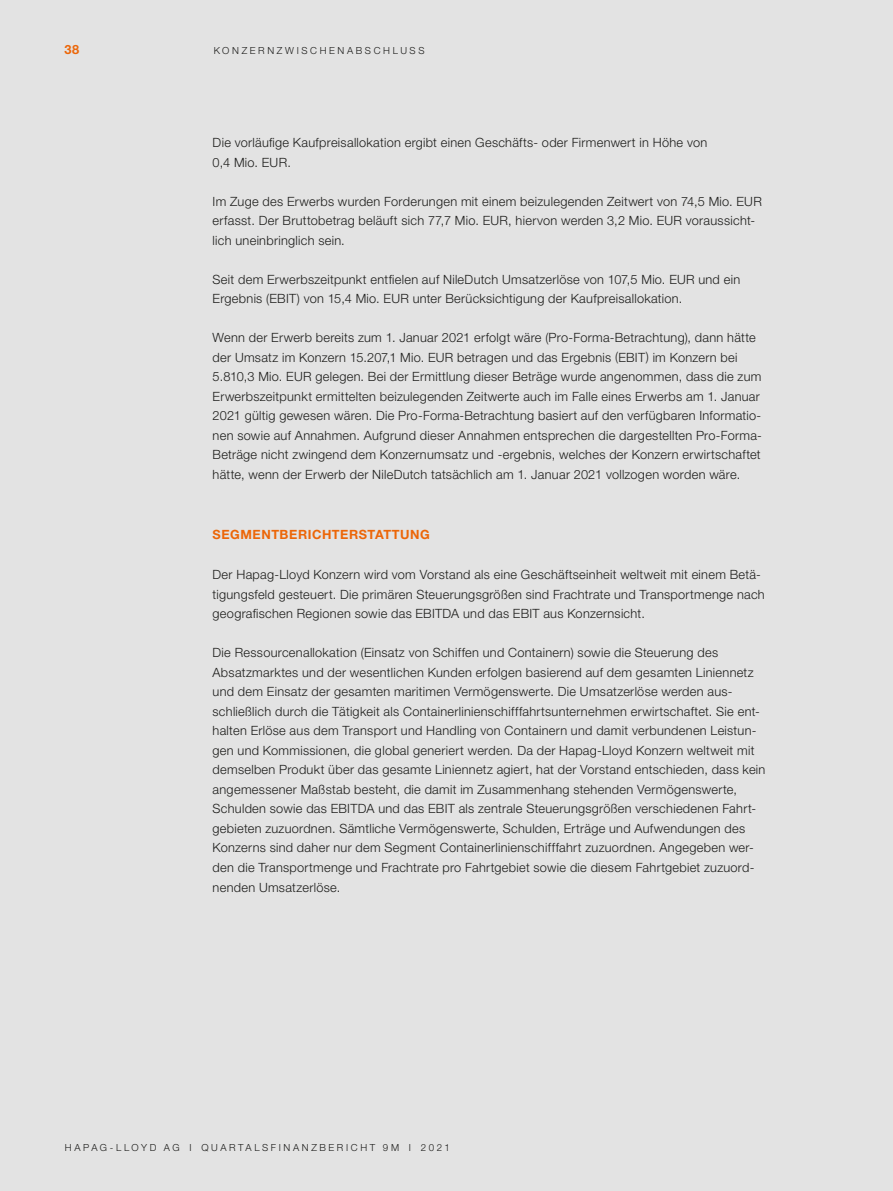
<style>
.page{position:relative;width:893px;height:1191px;background:#e3e3e3}
.page>*{position:absolute;margin:0;border:0;box-sizing:border-box;transform-origin:0 0}
.t1{font:300 12.75px/19.5px "Helvetica Neue LT Pro";letter-spacing:.025em;color:#1d1d1b}
.t2{font:700 12.75px "Helvetica Neue LT Pro";letter-spacing:.04em;color:#ec6608}
.t3{font:300 9.75px "Helvetica Neue LT Pro";letter-spacing:.27em;color:#1d1d1b}
</style>
<div class="page">
<p class="t2" style="left:65px;top:41px;width:16px">38</p>
<p class="t3" style="left:214px;top:44px;width:212px">KONZERNZWISCHENABSCHLUSS</p>
<p class="t1" style="left:213px;top:133px;width:496px">Die vorläufige Kaufpreisallokation ergibt einen Geschäfts- oder Firmenwert in Höhe von<br>0,4 Mio. EUR.</p>
<p class="t1" style="left:213px;top:191px;width:551px">Im Zuge des Erwerbs wurden Forderungen mit einem beizulegenden Zeitwert von 74,5 Mio. EUR erfasst. Der Bruttobetrag beläuft sich 77,7 Mio. EUR, hiervon werden 3,2 Mio. EUR voraussicht&shy;lich uneinbringlich sein.</p>
<p class="t1" style="left:213px;top:269px;width:529px">Seit dem Erwerbszeitpunkt entfielen auf NileDutch Umsatzerlöse von 107,5 Mio. EUR und ein<br>Ergebnis (EBIT) von 15,4 Mio. EUR unter Berücksichtigung der Kaufpreisallokation.</p>
<p class="t1" style="left:213px;top:328px;width:550px">Wenn der Erwerb bereits zum 1. Januar 2021 erfolgt wäre (Pro-Forma-Betrachtung), dann hätte der Umsatz im Konzern 15.207,1 Mio. EUR betragen und das Ergebnis (EBIT) im Konzern bei 5.810,3 Mio. EUR gelegen. Bei der Ermittlung dieser Beträge wurde angenommen, dass die zum Erwerbszeitpunkt ermittelten beizulegenden Zeitwerte auch im Falle eines Erwerbs am 1. Januar 2021 gültig gewesen wären. Die Pro-Forma-Betrachtung basiert auf den verfügbaren Informatio&shy;nen sowie auf Annahmen. Aufgrund dieser Annahmen entsprechen die dargestellten Pro-Forma-Beträge nicht zwingend dem Konzernumsatz und -ergebnis, welches der Konzern erwirtschaftet hätte, wenn der Erwerb der NileDutch tatsächlich am 1. Januar 2021 vollzogen worden wäre.</p>
<p class="t2" style="left:213px;top:526px;width:219px">SEGMENTBERICHTERSTATTUNG</p>
<p class="t1" style="left:213px;top:565px;width:554px">Der Hapag-Lloyd Konzern wird vom Vorstand als eine Geschäftseinheit weltweit mit einem Betä&shy;tigungsfeld gesteuert. Die primären Steuerungsgrößen sind Frachtrate und Transportmenge nach geografischen Regionen sowie das EBITDA und das EBIT aus Konzernsicht.</p>
<p class="t1" style="left:213px;top:643px;width:554px">Die Ressourcenallokation (Einsatz von Schiffen und Containern) sowie die Steuerung des Absatzmarktes und der wesentlichen Kunden erfolgen basierend auf dem gesamten Liniennetz und dem Einsatz der gesamten maritimen Vermögenswerte. Die Umsatzerlöse werden aus&shy;schließlich durch die Tätigkeit als Containerlinienschifffahrtsunternehmen erwirtschaftet. Sie ent&shy;halten Erlöse aus dem Transport und Handling von Containern und damit verbundenen Leistun&shy;gen und Kommissionen, die global generiert werden. Da der Hapag-Lloyd Konzern weltweit mit demselben Produkt über das gesamte Liniennetz agiert, hat der Vorstand entschieden, dass kein angemessener Maßstab besteht, die damit im Zusammenhang stehenden Vermögenswerte, Schulden sowie das EBITDA und das EBIT als zentrale Steuerungsgrößen verschiedenen Fahrt&shy;gebieten zuzuordnen. Sämtliche Vermögenswerte, Schulden, Erträge und Aufwendungen des Konzerns sind daher nur dem Segment Containerlinienschifffahrt zuzuordnen. Angegeben wer&shy;den die Transportmenge und Frachtrate pro Fahrtgebiet sowie die diesem Fahrtgebiet zuzuord&shy;nenden Umsatzerlöse.</p>
<p class="t3" style="left:65px;top:1141px;width:19px">H apag-</p>
<p class="t3" style="left:116px;top:1141px;width:105px">Llo yd AG I Quartalsfinanzbericht</p>
<p class="t3" style="left:383px;top:1141px;width:15px">9 m</p>
<p class="t3" style="left:409px;top:1141px;width:42px">I 2021</p>
</div>
